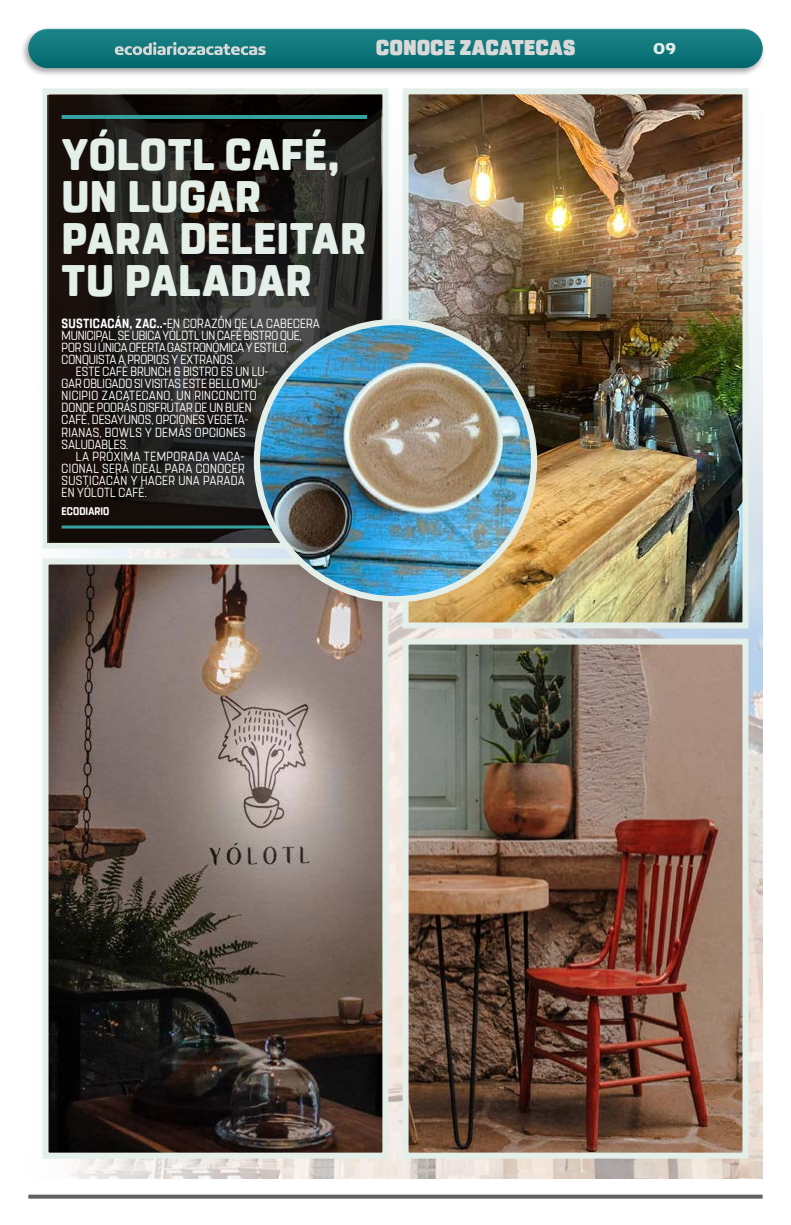
<style>
.page{position:relative;width:791px;height:1225px;background:#fff}
.page>*{position:absolute;margin:0;border:0;box-sizing:border-box;transform-origin:0 0}
.t1{font:800 44px/42px "Rohn Rounded";letter-spacing:.015em;color:#e4efe9}
.t2{font:900 21.3px "Rohn Rounded";color:#d9d9d9}
.t3{font:700 16.9px "Concord";color:#e4efe9}
.t4{font:13.2px "Rohn Rounded";letter-spacing:.015em;color:#fff;scale:.87 1}
.t5{font:13.2px "Rohn Rounded";letter-spacing:.035em;color:#fff;scale:.87 1}
.t6{font:13.2px "Rohn Rounded";letter-spacing:.04em;color:#fff;scale:.87 1}
.t7{font:13.2px "Rohn Rounded";letter-spacing:-.01em;color:#fff;scale:.87 1}
.t8{font:13.2px "Rohn Rounded";letter-spacing:-.005em;color:#fff;scale:.87 1}
.t9{font:13.2px "Rohn Rounded";letter-spacing:.05em;color:#fff;scale:.87 1}
.t10{font:700 11px "Rohn Rounded";letter-spacing:.005em;color:#fff;scale:.91 1}
.s1{font-weight:700}
</style>
<div class="page">
<svg style="left:28px;top:1194px;width:735px;height:4px;background:#7a7a7a"></svg>
<div style="left:21px;top:27px;width:745px;height:50px;background:#000;opacity:.35"></div>
<svg style="left:28px;top:29px;width:735px;height:39px"></svg>
<div style="left:28px;top:29px;width:735px;height:38px;background:linear-gradient(to bottom,#1d8689,#046a6f);border-radius:19px"></div>
<svg style="left:115px;top:42px;width:151px;height:13px;background:#67a2a4"></svg>
<img style="left:42px;top:89px;width:721px;height:1089px">
<div style="left:43px;top:88px;width:345px;height:460px;border:6px solid #e4efe9"></div>
<img style="left:410px;top:645px;width:331px;height:506px">
<div style="left:403px;top:638px;width:345px;height:520px;border:6px solid #e4efe9"></div>
<img style="left:50px;top:565px;width:331px;height:586px">
<div style="left:43px;top:558px;width:345px;height:600px;border:6px solid #e4efe9"></div>
<img style="left:410px;top:95px;width:331px;height:526px">
<div style="left:403px;top:88px;width:345px;height:540px;border:6px solid #e4efe9"></div>
<svg style="left:47px;top:95px;width:334px;height:447px;background:#1f1c1a"></svg>
<hr style="left:62px;top:115px;width:305px;height:4px;background:#36a1a1">
<hr style="left:62px;top:525px;width:252px;height:3px;background:#36a1a1">
<img style="left:259px;top:322px;width:272px;height:277px">
<div style="left:254px;top:319px;width:283px;height:283px;border:6px solid #e4efe9;border-radius:50%"></div>
<h2 class="t2" style="left:376px;top:35px;width:201px">CONOCE ZACATECAS</h2>
<p class="t3" style="left:653px;top:38px;width:24px">09</p>
<h1 class="t1" style="left:62px;top:134px;width:306px">YÓLOTL CAFÉ,<br>UN LUGAR<br>PARA DELEITAR<br>TU PALADAR</h1>
<p class="t4" style="left:62px;top:316px;width:298px"><span class="s1">SUSTICACÁN, ZAC..-</span>EN CORAZÓN DE LA CABECERA</p>
<p class="t7" style="left:62px;top:328px;width:277px">MUNICIPAL, SE UBICA YÓLOTL UN CAFÉ BISTRO QUE,</p>
<p class="t8" style="left:62px;top:340px;width:262px">POR SU ÚNICA OFERTA GASTRONÓMICA Y ESTILO,</p>
<p class="t4" style="left:62px;top:352px;width:201px">CONQUISTA A PROPIOS Y EXTRAÑOS.</p>
<p class="t4" style="left:76px;top:364px;width:223px">ESTE CAFÉ BRUNCH &amp; BISTRO ES UN LU-</p>
<p class="t4" style="left:62px;top:376px;width:231px">GAR OBLIGADO SI VISITAS ESTE BELLO MU-</p>
<p class="t5" style="left:62px;top:388px;width:226px">NICIPIO ZACATECANO, UN RINCONCITO</p>
<p class="t4" style="left:62px;top:400px;width:220px">DONDE PODRÁS DISFRUTAR DE UN BUEN</p>
<p class="t4" style="left:62px;top:412px;width:216px">CAFÉ, DESAYUNOS, OPCIONES VEGETA-</p>
<p class="t5" style="left:62px;top:424px;width:213px">RIANAS, BOWLS Y DEMÁS OPCIONES</p>
<p class="t4" style="left:62px;top:436px;width:78px">SALUDABLES.</p>
<p class="t9" style="left:76px;top:448px;width:196px">LA PRÓXIMA TEMPORADA VACA-</p>
<p class="t6" style="left:62px;top:460px;width:212px">CIONAL SERÁ IDEAL PARA CONOCER</p>
<p class="t6" style="left:62px;top:472px;width:212px">SUSTICACÁN Y HACER UNA PARADA</p>
<p class="t4" style="left:62px;top:484px;width:99px">EN YÓLOTL CAFÉ.</p>
<p class="t10" style="left:62px;top:504px;width:54px">ECODIARIO</p>
</div>
